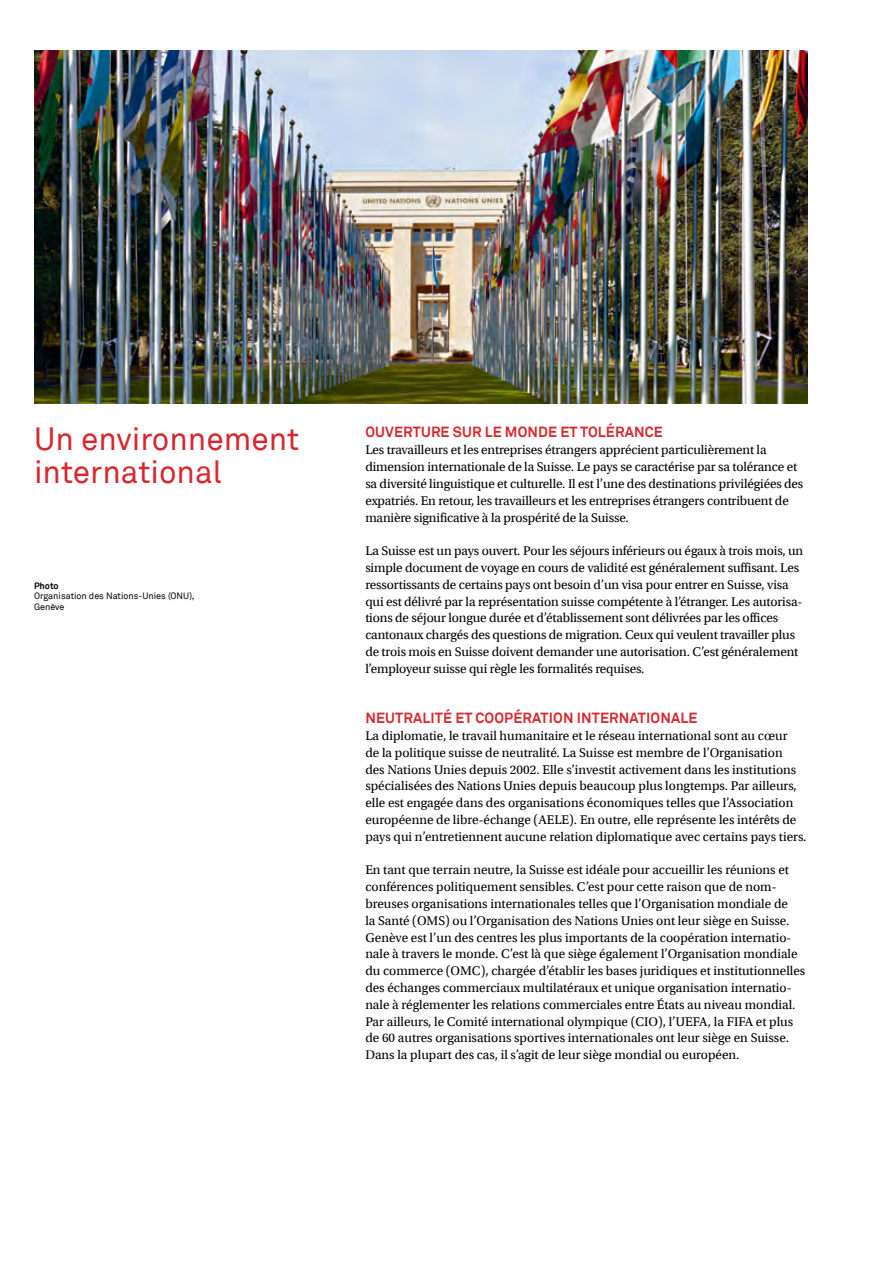
<style>
.page{position:relative;width:893px;height:1263px;background:#fff}
.page>*{position:absolute;margin:0;border:0;box-sizing:border-box;transform-origin:0 0}
.t1{font:31.5px/33.6px "Akkurat S GE Regular";color:#d7282f}
.t2{font:14.4px "Akkurat S GE Bold";letter-spacing:.01em;color:#d7282f}
.t3{font:13.2px/16.8px "Utopia S GE Regular";letter-spacing:-.005em;color:#000}
.t4{font:9px/10.5px "Akkurat S GE Regular";color:#000}
.t5{font:9px "Akkurat S GE Bold";color:#000}
</style>
<div class="page">
<img style="left:34px;top:51px;width:774px;height:353px">
<h1 class="t1" style="left:34px;top:420px;width:267px">Un environnement international</h1>
<p class="t2" style="left:365px;top:422px;width:299px">OUVERTURE SUR LE MONDE ET TOLÉRANCE</p>
<p class="t3" style="left:365px;top:441px;width:440px">Les travailleurs et les entreprises étrangers apprécient particulièrement la dimension internationale de la Suisse. Le pays se caractérise par sa tolérance et sa diversité linguistique et culturelle. Il est l’une des destinations privilégiées des expatriés. En retour, les travailleurs et les entreprises étrangers contribuent de manière significative à la prospérité de la Suisse.</p>
<p class="t3" style="left:365px;top:541px;width:439px">La Suisse est un pays ouvert. Pour les séjours inférieurs ou égaux à trois mois, un simple document de voyage en cours de validité est généralement suffisant. Les ressortissants de certains pays ont besoin d’un visa pour entrer en Suisse, visa qui est délivré par la représentation suisse compétente à l’étranger. Les autorisa&shy;tions de séjour longue durée et d’établissement sont délivrées par les offices cantonaux chargés des questions de migration. Ceux qui veulent travailler plus de trois mois en Suisse doivent demander une autorisation. C’est généralement l’employeur suisse qui règle les formalités requises.</p>
<p class="t2" style="left:365px;top:707px;width:334px">NEUTRALITÉ ET COOPÉRATION INTERNATIONALE</p>
<p class="t3" style="left:365px;top:726px;width:443px">La diplomatie, le travail humanitaire et le réseau international sont au cœur<br>de la politique suisse de neutralité. La Suisse est membre de l’Organisation<br>des Nations Unies depuis 2002. Elle s’investit activement dans les institutions spécialisées des Nations Unies depuis beaucoup plus longtemps. Par ailleurs, elle est engagée dans des organisations économiques telles que l’Association européenne de libre-échange (AELE). En outre, elle représente les intérêts de pays qui n’entretiennent aucune relation diplomatique avec certains pays tiers.</p>
<p class="t3" style="left:365px;top:861px;width:442px">En tant que terrain neutre, la Suisse est idéale pour accueillir les réunions et conférences politiquement sensibles. C’est pour cette raison que de nom&shy;breuses organisations internationales telles que l’Organisation mondiale de<br>la Santé (OMS) ou l’Organisation des Nations Unies ont leur siège en Suisse.<br>Genève est l’un des centres les plus importants de la coopération internatio&shy;nale à travers le monde. C’est là que siège également l’Organisation mondiale du commerce (OMC), chargée d’établir les bases juridiques et institutionnelles des échanges commerciaux multilatéraux et unique organisation internatio&shy;nale à réglementer les relations commerciales entre États au niveau mondial.<br>Par ailleurs, le Comité international olympique (CIO), l’UEFA, la FIFA et plus de 60 autres organisations sportives internationales ont leur siège en Suisse.<br>Dans la plupart des cas, il s’agit de leur siège mondial ou européen.</p>
<p class="t5" style="left:34px;top:579px;width:26px">Photo</p>
<p class="t4" style="left:34px;top:590px;width:162px">Organisation des Nations-Unies (ONU),<br>Genève</p>
</div>
